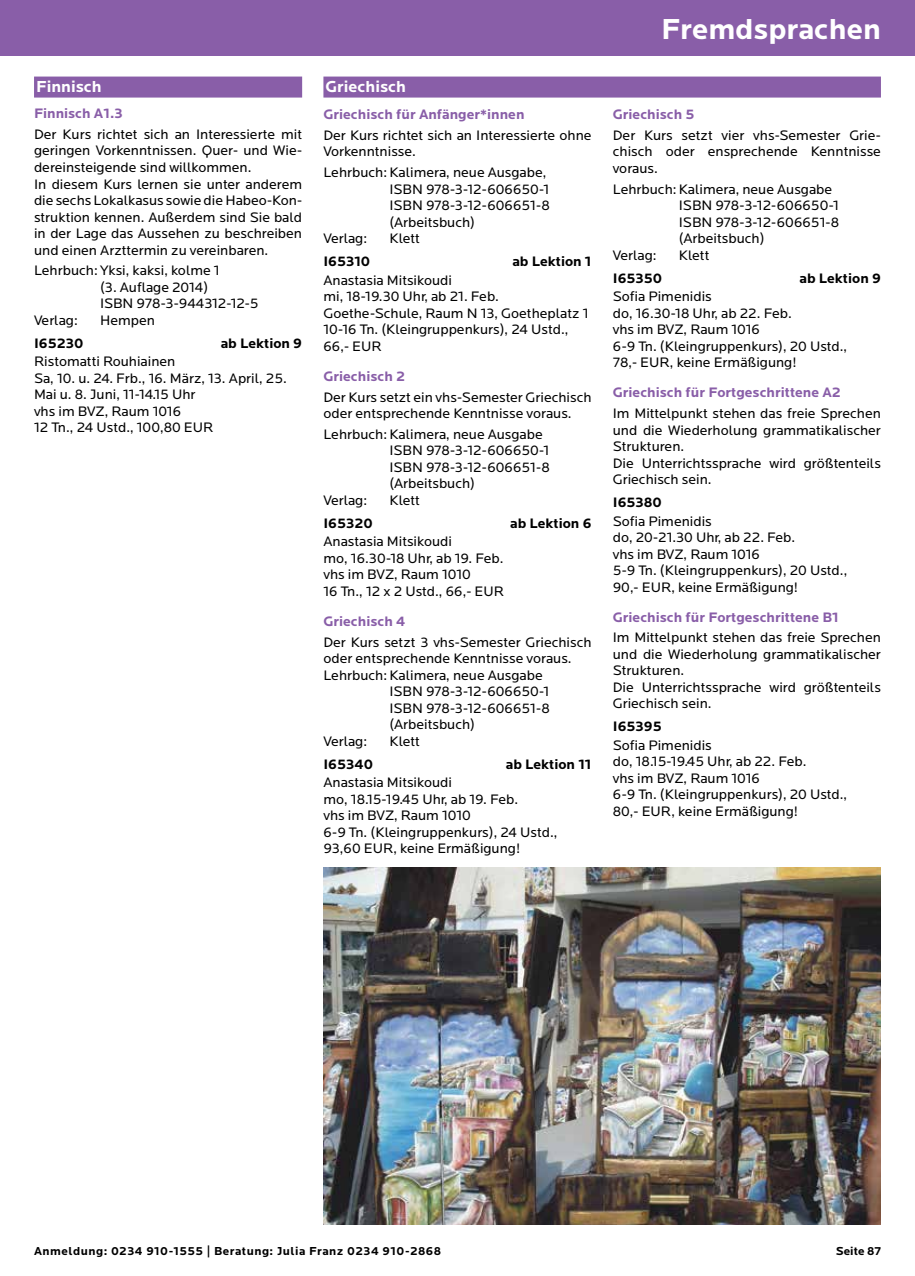
<style>
.page{position:relative;width:915px;height:1276px;background:#fff}
.page>*{position:absolute;margin:0;border:0;box-sizing:border-box;transform-origin:0 0}
.t1{font:700 30px "Locator";color:#fff}
.t2{font:700 16.5px "Locator";color:#fff}
.t3{font:14.25px/16.5px "Locator";color:#000}
.t4{font:700 14.25px "Locator";color:#895ea8}
.t5{font:700 14.25px "Locator";color:#000}
.t6{font:700 12px "Locator";letter-spacing:.04em;color:#000}
</style>
<div class="page">
<div style="left:0;top:0;width:914px;height:55px;background:#895ea8"></div>
<div style="left:323px;top:77px;width:557px;height:21px;background:#895ea8"></div>
<div style="left:34px;top:77px;width:268px;height:21px;background:#895ea8"></div>
<img style="left:323px;top:867px;width:557px;height:358px">
<p class="t2" style="left:36px;top:78px;width:67px">Finnisch</p>
<p class="t2" style="left:325px;top:78px;width:82px">Griechisch</p>
<p class="t4" style="left:34px;top:105px;width:90px">Finnisch A1.3</p>
<p class="t3" style="left:34px;top:126px;width:269px">Der Kurs richtet sich an Interessierte mit geringen Vorkenntnissen. Quer- und Wie&shy;dereinsteigende sind willkommen.<br>In diesem Kurs lernen sie unter anderem die sechs Lokalkasus sowie die Habeo-Kon&shy;struktion kennen. Außerdem sind Sie bald in der Lage das Aussehen zu beschreiben und einen Arzttermin zu vereinbaren.</p>
<p class="t3" style="left:34px;top:263px;width:187px">Lehrbuch: Yksi, kaksi, kolme 1</p>
<p class="t3" style="left:100px;top:279px;width:110px">(3. Auflage 2014)</p>
<p class="t3" style="left:100px;top:296px;width:160px">ISBN 978-3-944312-12-5</p>
<p class="t3" style="left:34px;top:312px;width:45px">Verlag:</p>
<p class="t3" style="left:100px;top:312px;width:56px">Hempen</p>
<p class="t5" style="left:34px;top:335px;width:51px">I65230</p>
<p class="t5" style="left:221px;top:335px;width:83px">ab Lektion 9</p>
<p class="t3" style="left:34px;top:354px;width:254px">Ristomatti Rouhiainen<br>Sa, 10. u. 24. Frb., 16. März, 13. April, 25.<br>Mai u. 8. Juni, 11-14.15 Uhr<br>vhs im BVZ, Raum 1016<br>12 Tn., 24 Ustd., 100,80 EUR</p>
<p class="t4" style="left:323px;top:106px;width:202px">Griechisch für Anfänger*innen</p>
<p class="t3" style="left:323px;top:127px;width:269px">Der Kurs richtet sich an Interessierte ohne<br>Vorkenntnisse.</p>
<p class="t3" style="left:323px;top:165px;width:224px">Lehrbuch:Kalimera, neue Ausgabe,</p>
<p class="t3" style="left:389px;top:181px;width:161px">ISBN 978-3-12-606650-1</p>
<p class="t3" style="left:389px;top:198px;width:162px">ISBN 978-3-12-606651-8</p>
<p class="t3" style="left:389px;top:214px;width:87px">(Arbeitsbuch)</p>
<p class="t3" style="left:323px;top:231px;width:45px">Verlag:</p>
<p class="t3" style="left:389px;top:231px;width:32px">Klett</p>
<p class="t5" style="left:323px;top:253px;width:48px">I65310</p>
<p class="t5" style="left:512px;top:253px;width:81px">ab Lektion 1</p>
<p class="t3" style="left:323px;top:272px;width:266px">Anastasia Mitsikoudi<br>mi, 18-19.30 Uhr, ab 21. Feb.<br>Goethe-Schule, Raum N 13, Goetheplatz 1<br>10-16 Tn. (Kleingruppenkurs), 24 Ustd.,<br>66,- EUR</p>
<p class="t4" style="left:323px;top:368px;width:83px">Griechisch 2</p>
<p class="t3" style="left:323px;top:389px;width:269px">Der Kurs setzt ein vhs-Semester Griechisch oder entsprechende Kenntnisse voraus.</p>
<p class="t3" style="left:323px;top:426px;width:221px">Lehrbuch:Kalimera, neue Ausgabe</p>
<p class="t3" style="left:389px;top:443px;width:161px">ISBN 978-3-12-606650-1</p>
<p class="t3" style="left:389px;top:459px;width:162px">ISBN 978-3-12-606651-8</p>
<p class="t3" style="left:389px;top:476px;width:87px">(Arbeitsbuch)</p>
<p class="t3" style="left:323px;top:492px;width:45px">Verlag:</p>
<p class="t3" style="left:389px;top:492px;width:32px">Klett</p>
<p class="t5" style="left:323px;top:515px;width:51px">I65320</p>
<p class="t5" style="left:510px;top:515px;width:83px">ab Lektion 6</p>
<p class="t3" style="left:323px;top:534px;width:182px">Anastasia Mitsikoudi<br>mo, 16.30-18 Uhr, ab 19. Feb. vhs im BVZ, Raum 1010<br>16 Tn., 12 x 2 Ustd., 66,- EUR</p>
<p class="t4" style="left:323px;top:613px;width:83px">Griechisch 4</p>
<p class="t3" style="left:323px;top:634px;width:269px">Der Kurs setzt 3 vhs-Semester Griechisch</p>
<p class="t3" style="left:323px;top:650px;width:250px">oder entsprechende Kenntnisse voraus.</p>
<p class="t3" style="left:323px;top:667px;width:221px">Lehrbuch:Kalimera, neue Ausgabe</p>
<p class="t3" style="left:389px;top:683px;width:161px">ISBN 978-3-12-606650-1</p>
<p class="t3" style="left:389px;top:700px;width:162px">ISBN 978-3-12-606651-8</p>
<p class="t3" style="left:389px;top:716px;width:87px">(Arbeitsbuch)</p>
<p class="t3" style="left:323px;top:733px;width:45px">Verlag:</p>
<p class="t3" style="left:389px;top:733px;width:32px">Klett</p>
<p class="t5" style="left:323px;top:755px;width:51px">I65340</p>
<p class="t5" style="left:505px;top:755px;width:87px">ab Lektion 11</p>
<p class="t3" style="left:323px;top:774px;width:235px">Anastasia Mitsikoudi<br>mo, 18.15-19.45 Uhr, ab 19. Feb.<br>vhs im BVZ, Raum 1010<br>6-9 Tn. (Kleingruppenkurs), 24 Ustd.,<br>93,60 EUR, keine Ermäßigung!</p>
<h1 class="t1" style="left:661px;top:12px;width:221px">Fremdsprachen</h1>
<p class="t4" style="left:612px;top:106px;width:83px">Griechisch 5</p>
<p class="t3" style="left:612px;top:127px;width:269px;text-align:justify">Der Kurs setzt vier vhs-Semester Grie&shy;chisch oder ensprechende Kenntnisse voraus.</p>
<p class="t3" style="left:612px;top:181px;width:221px">Lehrbuch:Kalimera, neue Ausgabe</p>
<p class="t3" style="left:678px;top:198px;width:161px">ISBN 978-3-12-606650-1</p>
<p class="t3" style="left:678px;top:214px;width:162px">ISBN 978-3-12-606651-8</p>
<p class="t3" style="left:678px;top:231px;width:87px">(Arbeitsbuch)</p>
<p class="t3" style="left:612px;top:247px;width:45px">Verlag:</p>
<p class="t3" style="left:678px;top:247px;width:32px">Klett</p>
<p class="t5" style="left:612px;top:270px;width:51px">I65350</p>
<p class="t5" style="left:799px;top:270px;width:83px">ab Lektion 9</p>
<p class="t3" style="left:612px;top:289px;width:236px">Sofia Pimenidis<br>do, 16.30-18 Uhr, ab 22. Feb.<br>vhs im BVZ, Raum 1016<br>6-9 Tn. (Kleingruppenkurs), 20 Ustd.,<br>78,- EUR, keine Ermäßigung!</p>
<p class="t4" style="left:612px;top:384px;width:229px">Griechisch für Fortgeschrittene A2</p>
<p class="t3" style="left:612px;top:405px;width:269px">Im Mittelpunkt stehen das freie Sprechen und die Wiederholung grammatikalischer<br>Strukturen.<br>Die Unterrichtssprache wird größtenteils<br>Griechisch sein.</p>
<p class="t5" style="left:612px;top:494px;width:51px">I65380</p>
<p class="t3" style="left:612px;top:513px;width:236px">Sofia Pimenidis<br>do, 20-21.30 Uhr, ab 22. Feb.<br>vhs im BVZ, Raum 1016<br>5-9 Tn. (Kleingruppenkurs), 20 Ustd.,<br>90,- EUR, keine Ermäßigung!</p>
<p class="t4" style="left:612px;top:609px;width:227px">Griechisch für Fortgeschrittene B1</p>
<p class="t3" style="left:612px;top:630px;width:269px">Im Mittelpunkt stehen das freie Sprechen und die Wiederholung grammatikalischer<br>Strukturen.<br>Die Unterrichtssprache wird größtenteils<br>Griechisch sein.</p>
<p class="t5" style="left:612px;top:718px;width:50px">I65395</p>
<p class="t3" style="left:612px;top:737px;width:236px">Sofia Pimenidis<br>do, 18.15-19.45 Uhr, ab 22. Feb.<br>vhs im BVZ, Raum 1016<br>6-9 Tn. (Kleingruppenkurs), 20 Ustd.,<br>80,- EUR, keine Ermäßigung!</p>
<p class="t6" style="left:34px;top:1244px;width:408px">Anmeldung: 0234 910-1555 | Beratung: Julia Franz 0234 910-2868</p>
<p class="t6" style="left:835px;top:1244px;width:47px">Seite 87</p>
</div>
